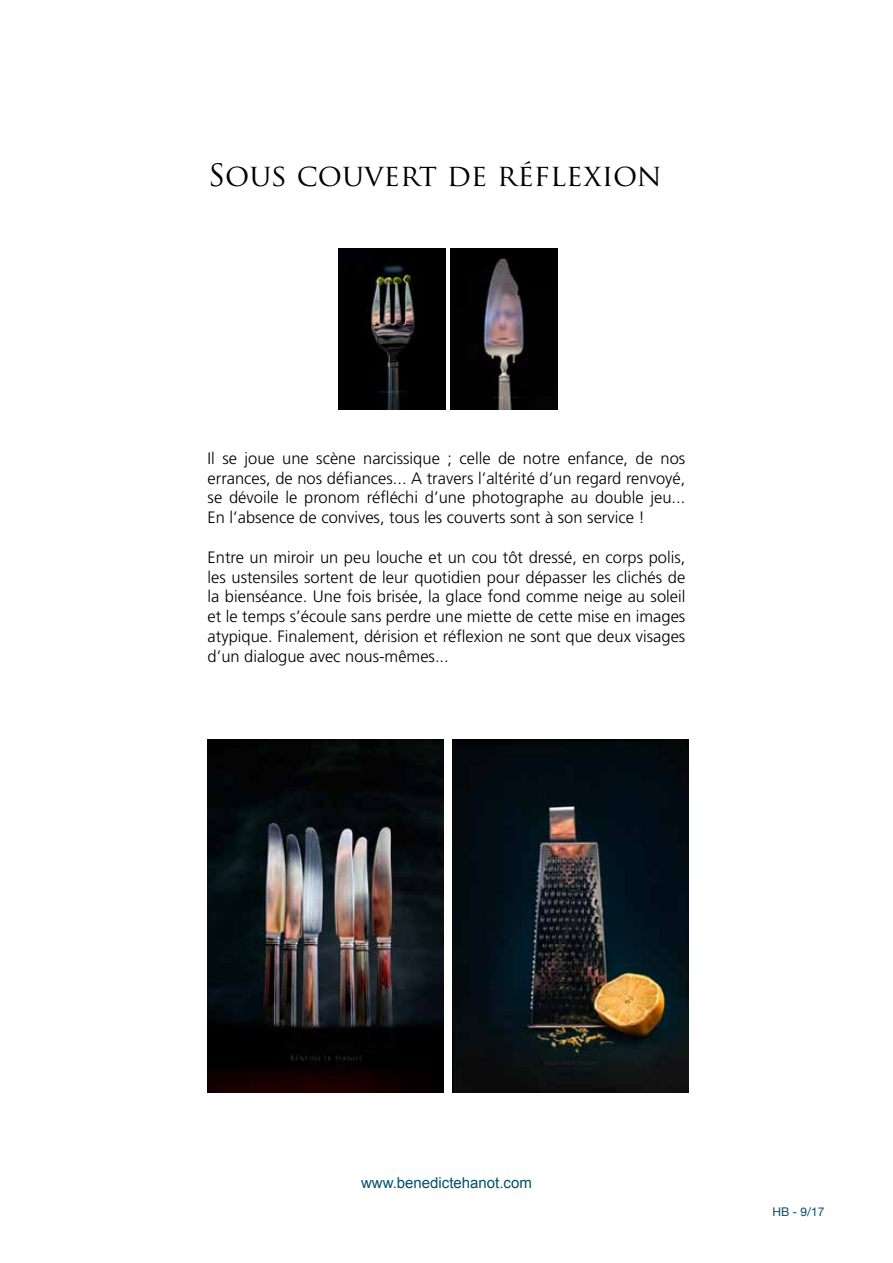
<style>
.page{position:relative;width:893px;height:1263px;background:#fff}
.page>*{position:absolute;margin:0;border:0;box-sizing:border-box;transform-origin:0 0}
.t1{font:30px "Trajan Pro";color:#000}
.t2{font:300 16.5px/19.8px "Frutiger";color:#000;text-align:justify}
.t3{font:15px "Arial";color:#00506a}
.t4{font:12px "Helvetica Neue";color:#00506a}
</style>
<div class="page">
<img style="left:339px;top:249px;width:107px;height:160px">
<img style="left:450px;top:249px;width:107px;height:160px">
<img style="left:208px;top:739px;width:235px;height:354px">
<img style="left:452px;top:739px;width:236px;height:354px">
<h1 class="t1" style="left:208px;top:156px;width:455px">SOUS COUVERT DE RÉFLEXION</h1>
<p class="t2" style="left:208px;top:448px;width:479px">Il se joue une scène narcissique ; celle de notre enfance, de nos errances, de nos défiances... A travers l’altérité d’un regard renvoyé, se dévoile le pronom réfléchi d’une photographe au double jeu...<br>En l’absence de convives, tous les couverts sont à son service !</p>
<p class="t2" style="left:208px;top:547px;width:479px">Entre un miroir un peu louche et un cou tôt dressé, en corps polis, les ustensiles sortent de leur quotidien pour dépasser les clichés de la bienséance. Une fois brisée, la glace fond comme neige au soleil et le temps s’écoule sans perdre une miette de cette mise en images atypique. Finalement, dérision et réflexion ne sont que deux visages d’un dialogue avec nous-mêmes...</p>
<p class="t3" style="left:361px;top:1173px;width:172px">www.benedictehanot.com</p>
<p class="t4" style="left:772px;top:1203px;width:54px">HB - 9/17</p>
</div>
